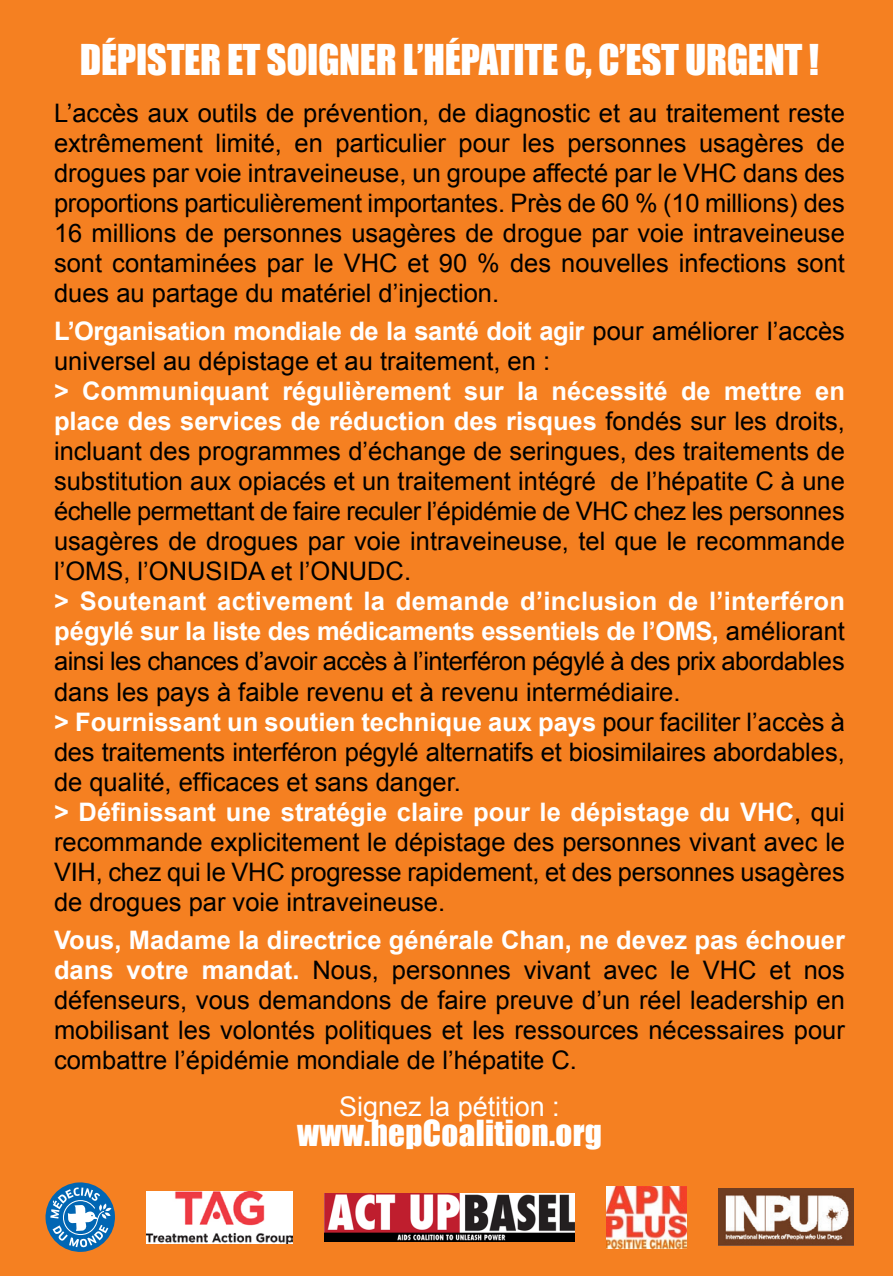
<style>
.page{position:relative;width:893px;height:1276px;background:#f58021}
.page>*{position:absolute;margin:0;border:0;box-sizing:border-box;transform-origin:0 0}
.t1{font:39px "Impact";letter-spacing:-.01em;color:#fff}
.t2{font:33px "Impact";letter-spacing:.01em;color:#fff}
.t3{font:27px "Arial";color:#fff}
.t4{font:25.5px/30px "Arial";color:#000;text-align:justify}
.s1{font-weight:700;color:#fff}
</style>
<div class="page">
<img style="left:324px;top:1193px;width:251px;height:48px">
<svg style="left:46px;top:1182px;width:69px;height:70px"></svg>
<img style="left:147px;top:1191px;width:146px;height:52px">
<img style="left:606px;top:1186px;width:81px;height:62px">
<img style="left:718px;top:1189px;width:135px;height:56px">
<p class="t1" style="left:80px;top:29px;width:741px">DÉPISTER ET SOIGNER L’HÉPATITE C, C’EST URGENT !</p>
<p class="t4" style="left:54px;top:98px;width:792px">L’accès aux outils de prévention, de diagnostic et au traitement reste extrêmement limité, en particulier pour les personnes usagères de drogues par voie intraveineuse, un groupe affecté par le VHC dans des proportions particulièrement importantes. Près de 60 % (10 millions) des 16 millions de personnes usagères de drogue par voie intraveineuse sont contaminées par le VHC et 90 % des nouvelles infections sont dues au partage du matériel d’injection.</p>
<p class="t4" style="left:54px;top:317px;width:792px"><span class="s1">L’Organisation mondiale de la santé doit agir</span> pour améliorer l’accès universel au dépistage et au traitement, en :</p>
<p class="t4" style="left:54px;top:377px;width:792px"><span class="s1">&gt; Communiquant régulièrement sur la nécessité de mettre en place des services de réduction des risques</span> fondés sur les droits, incluant des programmes d’échange de seringues, des traitements de substitution aux opiacés et un traitement intégré de l’hépatite C à une échelle permettant de faire reculer l’épidémie de VHC chez les personnes usagères de drogues par voie intraveineuse, tel que le recommande l’OMS, l’ONUSIDA et l’ONUDC.</p>
<p class="t4" style="left:54px;top:587px;width:792px"><span class="s1">&gt; Soutenant activement la demande d’inclusion de l’interféron pégylé sur la liste des médicaments essentiels de l’OMS,</span> améliorant ainsi les chances d’avoir accès à l’interféron pégylé à des prix abordables dans les pays à faible revenu et à revenu intermédiaire.</p>
<p class="t4" style="left:54px;top:707px;width:792px"><span class="s1">&gt; Fournissant un soutien technique aux pays</span> pour faciliter l’accès à des traitements interféron pégylé alternatifs et biosimilaires abordables, de qualité, efficaces et sans danger.</p>
<p class="t4" style="left:54px;top:797px;width:792px"><span class="s1">&gt; Définissant une stratégie claire pour le dépistage du VHC</span>, qui recommande explicitement le dépistage des personnes vivant avec le VIH, chez qui le VHC progresse rapidement, et des personnes usagères de drogues par voie intraveineuse.</p>
<p class="t4" style="left:54px;top:925px;width:792px"><span class="s1">Vous, Madame la directrice générale Chan, ne devez pas échouer dans votre mandat.</span> Nous, personnes vivant avec le VHC et nos défenseurs, vous demandons de faire preuve d’un réel leadership en mobilisant les volontés politiques et les ressources nécessaires pour combattre l’épidémie mondiale de l’hépatite C.</p>
<p class="t3" style="left:339px;top:1089px;width:222px">Signez la pétition :</p>
<p class="t2" style="left:297px;top:1107px;width:306px">www.hepCoalition.org</p>
</div>
